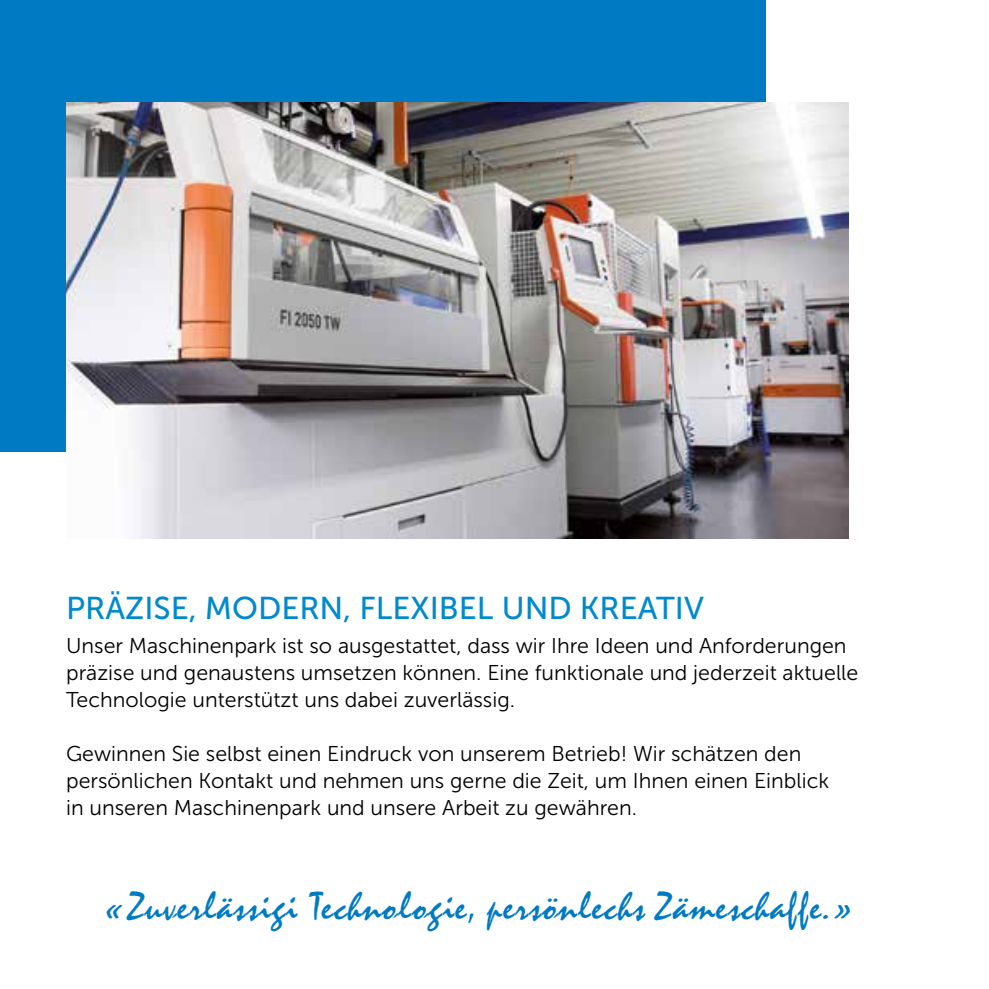
<style>
.page{position:relative;width:989px;height:989px;background:#fff}
.page>*{position:absolute;margin:0;border:0;box-sizing:border-box;transform-origin:0 0}
.t1{font:38.25px "Mistral";letter-spacing:.025em;color:#007ac2}
.t2{font:31.5px "Museo Sans 500";color:#008acc}
.t3{font:21.38px/27px "Museo Sans 300";color:#000}
</style>
<div class="page">
<div style="left:0;top:0;width:765px;height:452px;background:#007ac2"></div>
<img style="left:66px;top:102px;width:782px;height:436px">
<h2 class="t2" style="left:66px;top:591px;width:639px">PRÄZISE, MODERN, FLEXIBEL UND KREATIV</h2>
<p class="t3" style="left:66px;top:632px;width:793px">Unser Maschinenpark ist so ausgestattet, dass wir Ihre Ideen und Anforderungen präzise und genaustens umsetzen können. Eine funktionale und jederzeit aktuelle<br>Technologie unterstützt uns dabei zuverlässig.</p>
<p class="t3" style="left:66px;top:740px;width:764px">Gewinnen Sie selbst einen Eindruck von unserem Betrieb! Wir schätzen den persönlichen Kontakt und nehmen uns gerne die Zeit, um Ihnen einen Einblick in unseren Maschinenpark und unsere Arbeit zu gewähren.</p>
<h1 class="t1" style="left:103px;top:884px;width:755px">«Zuverlässigi Technologie, persönlechs Zämeschaffe.»</h1>
</div>
